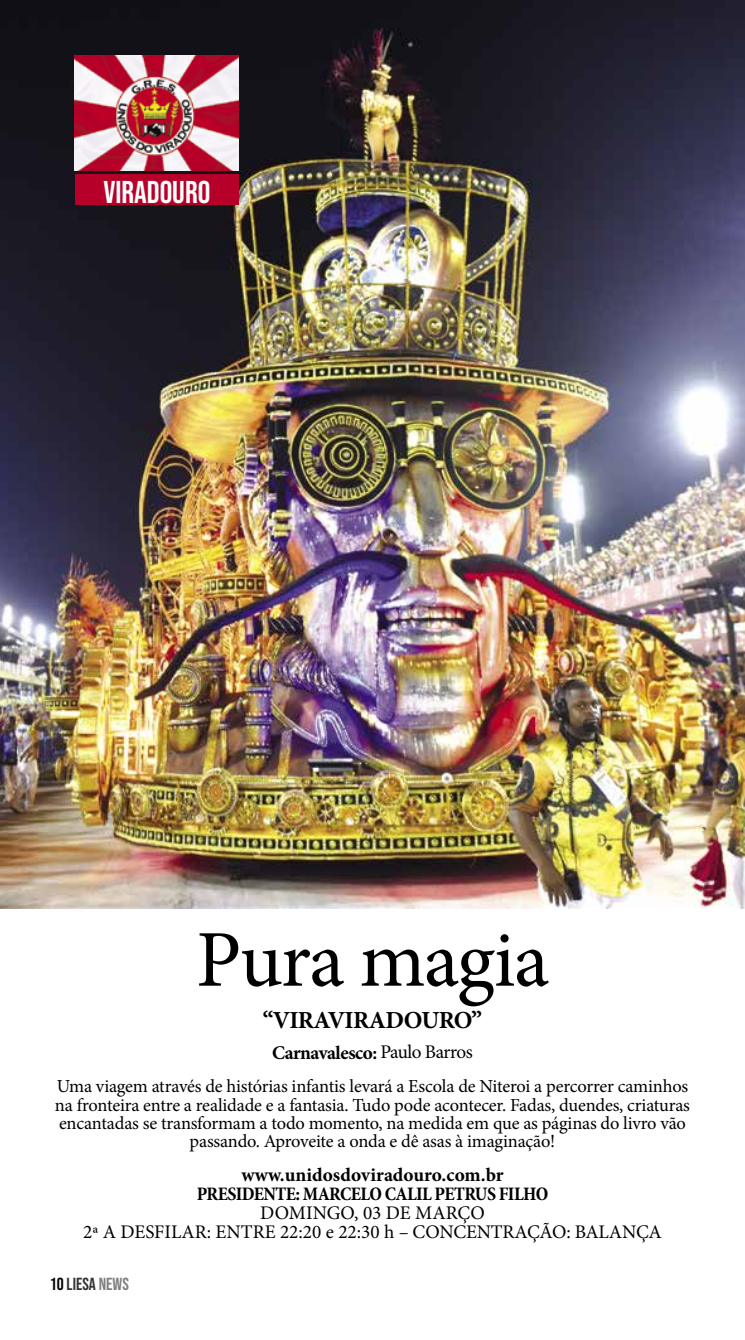
<style>
.page{position:relative;width:745px;height:1340px;background:#fff}
.page>*{position:absolute;margin:0;border:0;box-sizing:border-box;transform-origin:0 0}
.t1{font:80.5px "Minion Pro";letter-spacing:-.02em;color:#000}
.t2{font:31.5px "Bebas Neue";color:#fff}
.t3{font:700 24.5px "Minion Pro";letter-spacing:-.03em;color:#000}
.t4{font:19.25px/19.2px "Minion Pro";color:#000;text-align:center}
.t5{font:700 19.25px "Minion Pro";color:#000}
.t6{font:700 condensed 19.25px "Minion Pro";letter-spacing:-.03em;color:#000}
.t7{font:18.38px/18.4px "Minion Pro";letter-spacing:-.01em;color:#000;text-align:center}
.t8{font:17.5px "Bebas Neue";color:#333}
.s1{font-weight:400}
.s2{color:#000}
.s3{color:#7f7f7f}
</style>
<div class="page">
<img style="left:0;top:0;width:744px;height:908px">
<img style="left:74px;top:55px;width:164px;height:115px">
<div style="left:75px;top:174px;width:164px;height:31px;background:#b60029"></div>
<h2 class="t2" style="left:103px;top:174px;width:108px">VIRADOURO</h2>
<h1 class="t1" style="left:196px;top:906px;width:354px">Pura magia</h1>
<h3 class="t3" style="left:263px;top:1003px;width:220px">“VIRAVIRADOURO”</h3>
<p class="t5" style="left:271px;top:1040px;width:202px;rotate:-1deg">Carnavalesco: <span class="s1">Paulo Barros</span></p>
<p class="t7" style="left:55px;top:1077px;width:636px">Uma viagem através de histórias infantis levará a Escola de Niteroi a percorrer caminhos na fronteira entre a realidade e a fantasia. Tudo pode acontecer. Fadas, duendes, criaturas encantadas se transformam a todo momento, na medida em que as páginas do livro vão passando. Aproveite a onda e dê asas à imaginação!</p>
<p class="t5" style="left:241px;top:1160px;width:263px">www.unidosdoviradouro.com.br</p>
<p class="t6" style="left:196px;top:1180px;width:353px">PRESIDENTE: MARCELO CALIL PETRUS FILHO</p>
<p class="t4" style="left:83px;top:1203px;width:579px">DOMINGO, 03 DE MARÇO<br>2ª A DESFILAR: ENTRE 22:20 e 22:30 h – CONCENTRAÇÃO: BALANÇA</p>
<p class="t8" style="left:50px;top:1274px;width:80px"><span class="s2">10</span> LIESA <span class="s3">NEWS</span></p>
</div>
